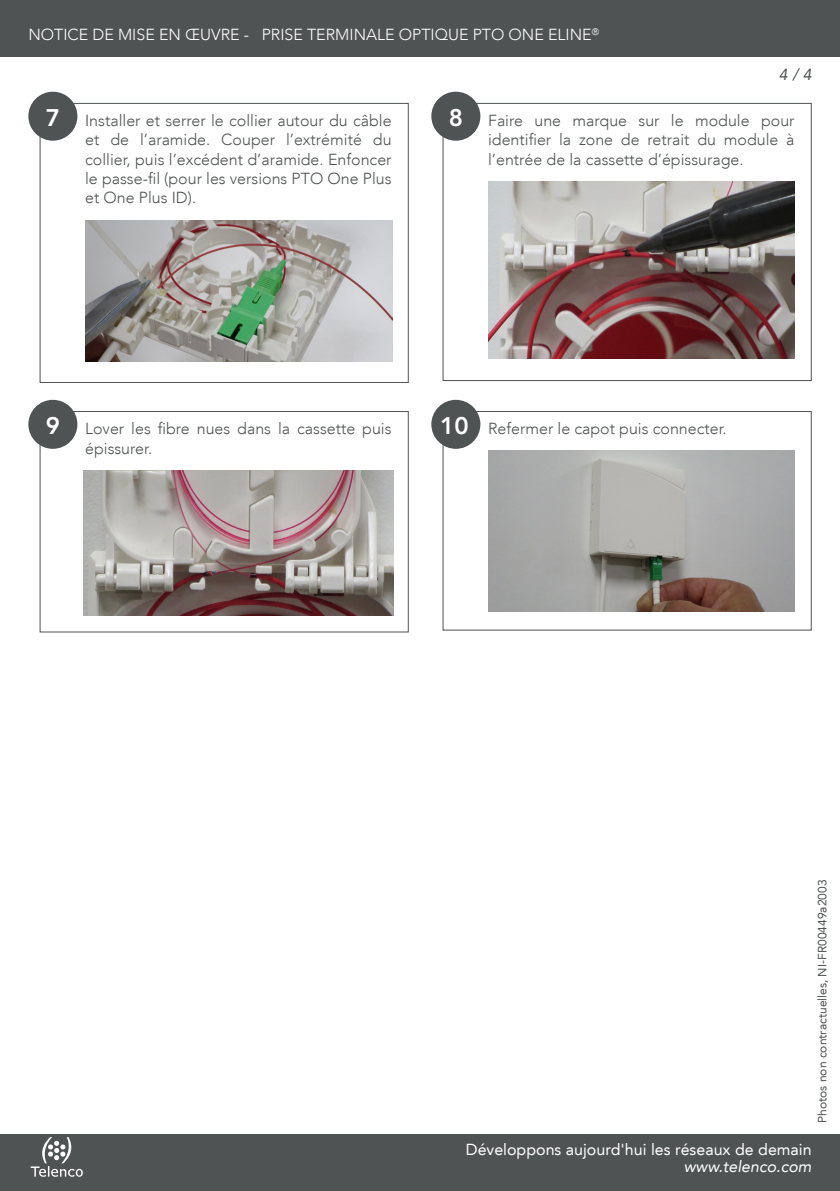
<style>
.page{position:relative;width:840px;height:1191px;background:#fff}
.page>*{position:absolute;margin:0;border:0;box-sizing:border-box;transform-origin:0 0}
.t1{font:800 24px "Avenir LT";color:#fff}
.t2{font:300 16px/19.2px "Avenir LT";color:#505353;text-align:justify}
.t3{font:300 16px "Avenir LT";color:#fff}
.t4{font:16px "Avenir LT";color:#fff}
.t5{font:italic 16px "Avenir LT";color:#fff}
.t6{font:italic 16px "Avenir LT";color:#505353}
.t7{font:12px "Avenir LT";color:#505353}
.s1{font-weight:800;font-size:24px;color:#fff}
</style>
<div class="page">
<div style="left:0;top:1134px;width:839px;height:57px;background:#505353"></div>
<div style="left:0;top:0;width:839px;height:57px;background:#505353"></div>
<svg style="left:31px;top:1137px;width:52px;height:39px"></svg>
<div style="left:40px;top:411px;width:368px;height:221px;border:1px solid #505353"></div>
<div style="left:28px;top:400px;width:49px;height:49px;background:#505353;border-radius:50%"></div>
<img style="left:84px;top:471px;width:309px;height:144px">
<div style="left:442px;top:411px;width:369px;height:219px;border:1px solid #505353"></div>
<div style="left:431px;top:400px;width:49px;height:49px;background:#505353;border-radius:50%"></div>
<img style="left:488px;top:451px;width:306px;height:160px">
<div style="left:40px;top:103px;width:368px;height:280px;border:1px solid #505353"></div>
<div style="left:28px;top:92px;width:49px;height:49px;background:#505353;border-radius:50%"></div>
<img style="left:85px;top:220px;width:307px;height:141px">
<div style="left:442px;top:103px;width:369px;height:278px;border:1px solid #505353"></div>
<div style="left:431px;top:92px;width:49px;height:49px;background:#505353;border-radius:50%"></div>
<img style="left:488px;top:181px;width:306px;height:177px">
<p class="t3" style="left:28px;top:26px;width:572px">NOTICE DE MISE EN ŒUVRE - PRISE TERMINALE OPTIQUE PTO ONE ELINE<sup>®</sup></p>
<p class="t6" style="left:778px;top:65px;width:34px">4 / 4</p>
<h1 class="t1" style="left:448px;top:104px;width:16px">8</h1>
<h1 class="t1" style="left:46px;top:104px;width:16px">7</h1>
<p class="t2" style="left:488px;top:111px;width:308px">Faire une marque sur le module pour identifier la zone de retrait du module à l’entrée de la cassette d’épissurage.</p>
<p class="t2" style="left:85px;top:111px;width:308px">Installer et serrer le collier autour du câble et de l’aramide. Couper l’extrémité du collier, puis l’excédent d’aramide. Enfoncer le passe-fil (pour les versions PTO One Plus et One Plus ID).</p>
<h1 class="t1" style="left:46px;top:412px;width:16px">9</h1>
<p class="t2" style="left:440px;top:419px;width:288px"><span class="s1">10</span> Refermer le capot puis connecter.</p>
<p class="t2" style="left:85px;top:419px;width:308px">Lover les fibre nues dans la cassette puis épissurer.</p>
<p class="t7" style="left:814px;top:1123px;width:245px;rotate:-90deg">Photos non contractuelles, NI-FR00449a2003</p>
<p class="t4" style="left:465px;top:1140px;width:347px">Développons aujourd'hui les réseaux de demain</p>
<p class="t5" style="left:683px;top:1157px;width:129px">www.telenco.com</p>
</div>
